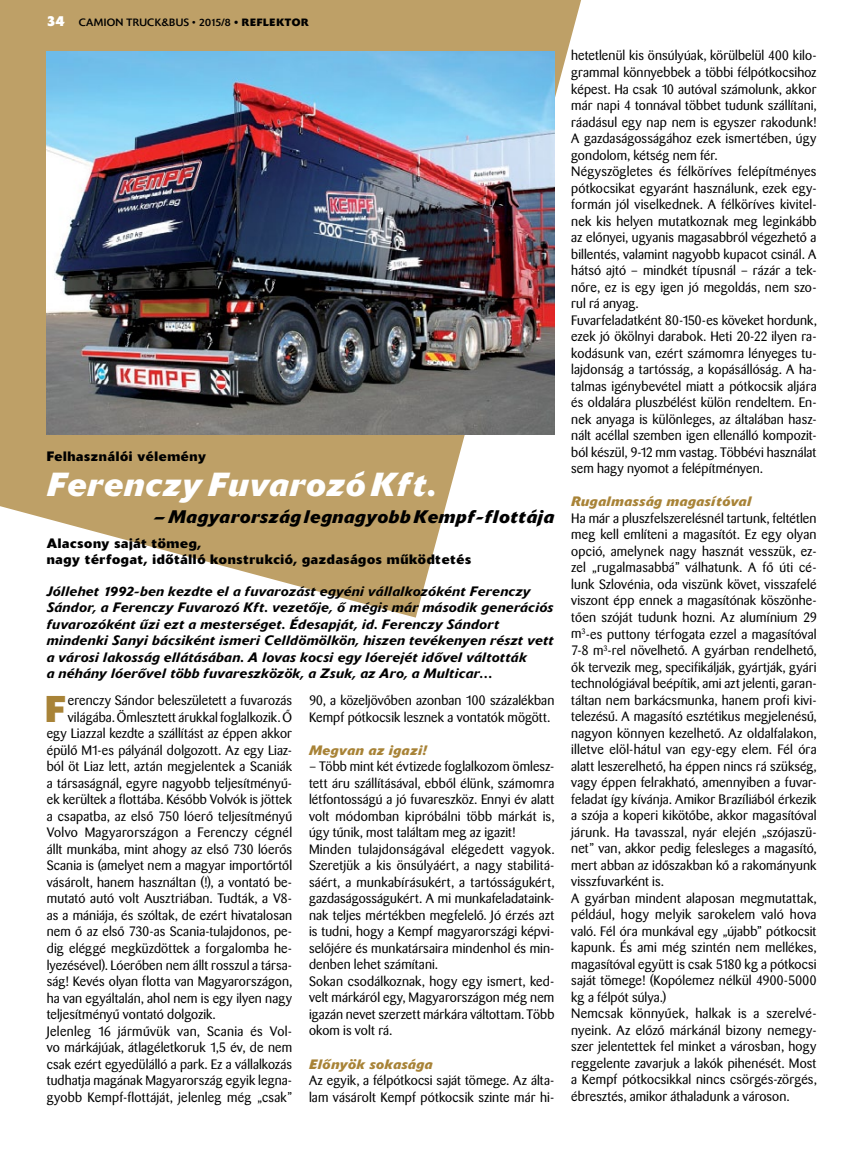
<style>
.page{position:relative;width:859px;height:1166px;background:#fff}
.page>*{position:absolute;margin:0;border:0;box-sizing:border-box;transform-origin:0 0}
.t1{font:700 36.9px "Delta PFL";color:#a88337}
.t2{font:italic 700 33px "Delta PFL";letter-spacing:.005em;color:#fff}
.t3{font:italic 700 18px "Delta PFL";letter-spacing:.01em;color:#000}
.t4{font:13.5px/16.5px "Barmeno PFL";letter-spacing:.02em;color:#000}
.t5{font:italic 13.5px/16.5px "Delta Md PFL";letter-spacing:.015em;color:#000}
.t6{font:700 13.5px/16.5px "Delta PFL";letter-spacing:.03em;color:#000}
.t7{font:italic 700 13.5px "Delta PFL";letter-spacing:.01em;color:#a88337}
.t8{font:10.5px "Delta Bk PFL";letter-spacing:.03em;color:#000}
.s1{font-family:"Delta PFL";font-weight:700;font-size:14.25px;color:#fff}
.s2{font-family:"Delta PFL";font-weight:700}
</style>
<div class="page">
<svg style="left:0;top:0;width:581px;height:617px;fill:#bea067"></svg>
<img style="left:47px;top:51px;width:507px;height:383px">
<p class="t8" style="left:47px;top:17px;width:261px"><span class="s1">34</span> CAMION TRUCK&amp;BUS • 2015/8 <span class="s2">• Reflektor</span></p>
<p class="t6" style="left:47px;top:447px;width:161px">Felhasználói vélemény</p>
<h2 class="t2" style="left:47px;top:463px;width:392px">Ferenczy Fuvarozó Kft.</h2>
<h3 class="t3" style="left:153px;top:505px;width:402px">– Magyarország legnagyobb Kempf-flottája</h3>
<p class="t6" style="left:47px;top:534px;width:426px">Alacsony saját tömeg,<br>nagy térfogat, időtálló konstrukció, gazdaságos működtetés</p>
<p class="t5" style="left:47px;top:582px;width:509px">Jóllehet 1992-ben kezdte el a fuvarozást egyéni vállalkozóként Ferenczy Sándor, a Ferenczy Fuvarozó Kft. vezetője, ő mégis már második generációs fuvarozóként űzi ezt a mesterséget. Édesapját, id. Ferenczy Sándort mindenki Sanyi bácsiként ismeri Celldömölkön, hiszen tevékenyen részt vett a városi lakosság ellátásában. A lovas kocsi egy lóerejét idővel váltották<br>a néhány lóerővel több fuvareszközök, a Zsuk, az Aro, a Multicar…</p>
<h1 class="t1" style="left:45px;top:685px;width:20px">F</h1>
<p class="t4" style="left:68px;top:692px;width:226px">erenczy Sándor beleszületett a fuvarozás</p>
<p class="t4" style="left:68px;top:708px;width:226px">világába. Ömlesztett árukkal foglalkozik. Ő</p>
<p class="t4" style="left:47px;top:725px;width:247px">egy Liazzal kezdte a szállítást az éppen akkor</p>
<p class="t4" style="left:47px;top:741px;width:247px">épülő M1-es pályánál dolgozott. Az egy Liaz-</p>
<p class="t4" style="left:47px;top:758px;width:247px">ból öt Liaz lett, aztán megjelentek a Scaniák</p>
<p class="t4" style="left:47px;top:774px;width:247px">a társaságnál, egyre nagyobb teljesítményű-</p>
<p class="t4" style="left:47px;top:791px;width:247px">ek kerültek a flottába. Később Volvók is jöttek</p>
<p class="t4" style="left:47px;top:807px;width:247px">a csapatba, az első 750 lóerő teljesítményű</p>
<p class="t4" style="left:47px;top:824px;width:247px">Volvo Magyarországon a Ferenczy cégnél</p>
<p class="t4" style="left:47px;top:840px;width:247px">állt munkába, mint ahogy az első 730 lóerős</p>
<p class="t4" style="left:47px;top:857px;width:247px">Scania is (amelyet nem a magyar importőrtől</p>
<p class="t4" style="left:47px;top:873px;width:247px">vásárolt, hanem használtan (!), a vontató be-</p>
<p class="t4" style="left:47px;top:890px;width:247px">mutató autó volt Ausztriában. Tudták, a V8-</p>
<p class="t4" style="left:47px;top:906px;width:247px">as a mániája, és szóltak, de ezért hivatalosan</p>
<p class="t4" style="left:47px;top:923px;width:247px">nem ő az első 730-as Scania-tulajdonos, pe-</p>
<p class="t4" style="left:47px;top:939px;width:247px">dig eléggé megküzdöttek a forgalomba he-</p>
<p class="t4" style="left:47px;top:956px;width:247px">lyezésével). Lóerőben nem állt rosszul a társa-</p>
<p class="t4" style="left:47px;top:972px;width:247px">ság! Kevés olyan flotta van Magyarországon,</p>
<p class="t4" style="left:47px;top:989px;width:247px">ha van egyáltalán, ahol nem is egy ilyen nagy</p>
<p class="t4" style="left:47px;top:1005px;width:170px">teljesítményű vontató dolgozik.</p>
<p class="t4" style="left:47px;top:1022px;width:247px">Jelenleg 16 járművük van, Scania és Vol-</p>
<p class="t4" style="left:47px;top:1038px;width:247px">vo márkájúak, átlagéletkoruk 1,5 év, de nem</p>
<p class="t4" style="left:47px;top:1055px;width:247px">csak ezért egyedülálló a park. Ez a vállalkozás</p>
<p class="t4" style="left:47px;top:1071px;width:247px">tudhatja magának Magyarország egyik legna-</p>
<p class="t4" style="left:47px;top:1088px;width:247px">gyobb Kempf-flottáját, jelenleg még „csak”</p>
<p class="t4" style="left:309px;top:692px;width:247px">90, a közeljövőben azonban 100 százalékban<br>Kempf pótkocsik lesznek a vontatók mögött.</p>
<p class="t7" style="left:309px;top:741px;width:120px">Megvan az igazi!</p>
<p class="t4" style="left:309px;top:758px;width:247px">– Több mint két évtizede foglalkozom ömlesz&shy;tett áru szállításával, ebből élünk, számomra létfontosságú a jó fuvareszköz. Ennyi év alatt volt módomban kipróbálni több márkát is, úgy tűnik, most találtam meg az igazit!<br>Minden tulajdonságával elégedett vagyok.<br>Szeretjük a kis önsúlyáért, a nagy stabilitá&shy;sáért, a munkabírásukért, a tartósságukért, gazdaságosságukért. A mi munkafeladataink&shy;nak teljes mértékben megfelelő. Jó érzés azt is tudni, hogy a Kempf magyarországi képvi&shy;selőjére és munkatársaira mindenhol és min&shy;denben lehet számítani.<br>Sokan csodálkoznak, hogy egy ismert, ked&shy;velt márkáról egy, Magyarországon még nem igazán nevet szerzett márkára váltottam. Több okom is volt rá.</p>
<p class="t7" style="left:309px;top:1054px;width:125px">Előnyök sokasága</p>
<p class="t4" style="left:309px;top:1071px;width:247px">Az egyik, a félpótkocsi saját tömege. Az álta&shy;lam vásárolt Kempf pótkocsik szinte már hi-</p>
<p class="t4" style="left:571px;top:48px;width:247px">hetetlenül kis önsúlyúak, körülbelül 400 kilo&shy;grammal könnyebbek a többi félpótkocsihoz képest. Ha csak 10 autóval számolunk, akkor már napi 4 tonnával többet tudunk szállítani, ráadásul egy nap nem is egyszer rakodunk!<br>A gazdaságosságához ezek ismertében, úgy gondolom, kétség nem fér.<br>Négyszögletes és félköríves felépítményes pótkocsikat egyaránt használunk, ezek egy&shy;formán jól viselkednek. A félköríves kivitel&shy;nek kis helyen mutatkoznak meg leginkább az előnyei, ugyanis magasabbról végezhető a billentés, valamint nagyobb kupacot csinál. A hátsó ajtó – mindkét típusnál – rázár a tek&shy;nőre, ez is egy igen jó megoldás, nem szo&shy;rul rá anyag.<br>Fuvarfeladatként 80-150-es köveket hordunk, ezek jó ökölnyi darabok. Heti 20-22 ilyen ra&shy;kodásunk van, ezért számomra lényeges tu&shy;lajdonság a tartósság, a kopásállóság. A ha&shy;talmas igénybevétel miatt a pótkocsik aljára és oldalára pluszbélést külön rendeltem. En&shy;nek anyaga is különleges, az általában hasz&shy;nált acéllal szemben igen ellenálló kompozit&shy;ból készül, 9-12 mm vastag. Többévi használat sem hagy nyomot a felépítményen.</p>
<p class="t7" style="left:571px;top:493px;width:182px">Rugalmasság magasítóval</p>
<p class="t4" style="left:571px;top:510px;width:247px">Ha már a pluszfelszerelésnél tartunk, feltétlen meg kell említeni a magasítót. Ez egy olyan opció, amelynek nagy hasznát vesszük, ez&shy;zel „rugalmasabbá” válhatunk. A fő úti cé&shy;lunk Szlovénia, oda viszünk követ, visszafelé viszont épp ennek a magasítónak köszönhe&shy;tően szóját tudunk hozni. Az alumínium 29 m<sup>3</sup>-es puttony térfogata ezzel a magasítóval 7-8 m<sup>3</sup>-rel növelhető. A gyárban rendelhető, ők tervezik meg, specifikálják, gyártják, gyári technológiával beépítik, ami azt jelenti, garan&shy;táltan nem barkácsmunka, hanem profi kivi&shy;telezésű. A magasító esztétikus megjelenésű, nagyon könnyen kezelhető. Az oldalfalakon, illetve elöl-hátul van egy-egy elem. Fél óra alatt leszerelhető, ha éppen nincs rá szükség, vagy éppen felrakható, amennyiben a fuvar&shy;feladat így kívánja. Amikor Brazíliából érkezik a szója a koperi kikötőbe, akkor magasítóval járunk. Ha tavasszal, nyár elején „szójaszü&shy;net” van, akkor pedig felesleges a magasító, mert abban az időszakban kő a rakományunk visszfuvarként is.<br>A gyárban mindent alaposan megmutattak, például, hogy melyik sarokelem való hova való. Fél óra munkával egy „újabb” pótkocsit kapunk. És ami még szintén nem mellékes, magasítóval együtt is csak 5180 kg a pótkocsi saját tömege! (Kopólemez nélkül 4900-5000 kg a félpót súlya.)<br>Nemcsak könnyűek, halkak is a szerelvé&shy;nyeink. Az előző márkánál bizony nemegy&shy;szer jelentettek fel minket a városban, hogy reggelente zavarjuk a lakók pihenését. Most a Kempf pótkocsikkal nincs csörgés-zörgés, ébresztés, amikor áthaladunk a városon.</p>
</div>
